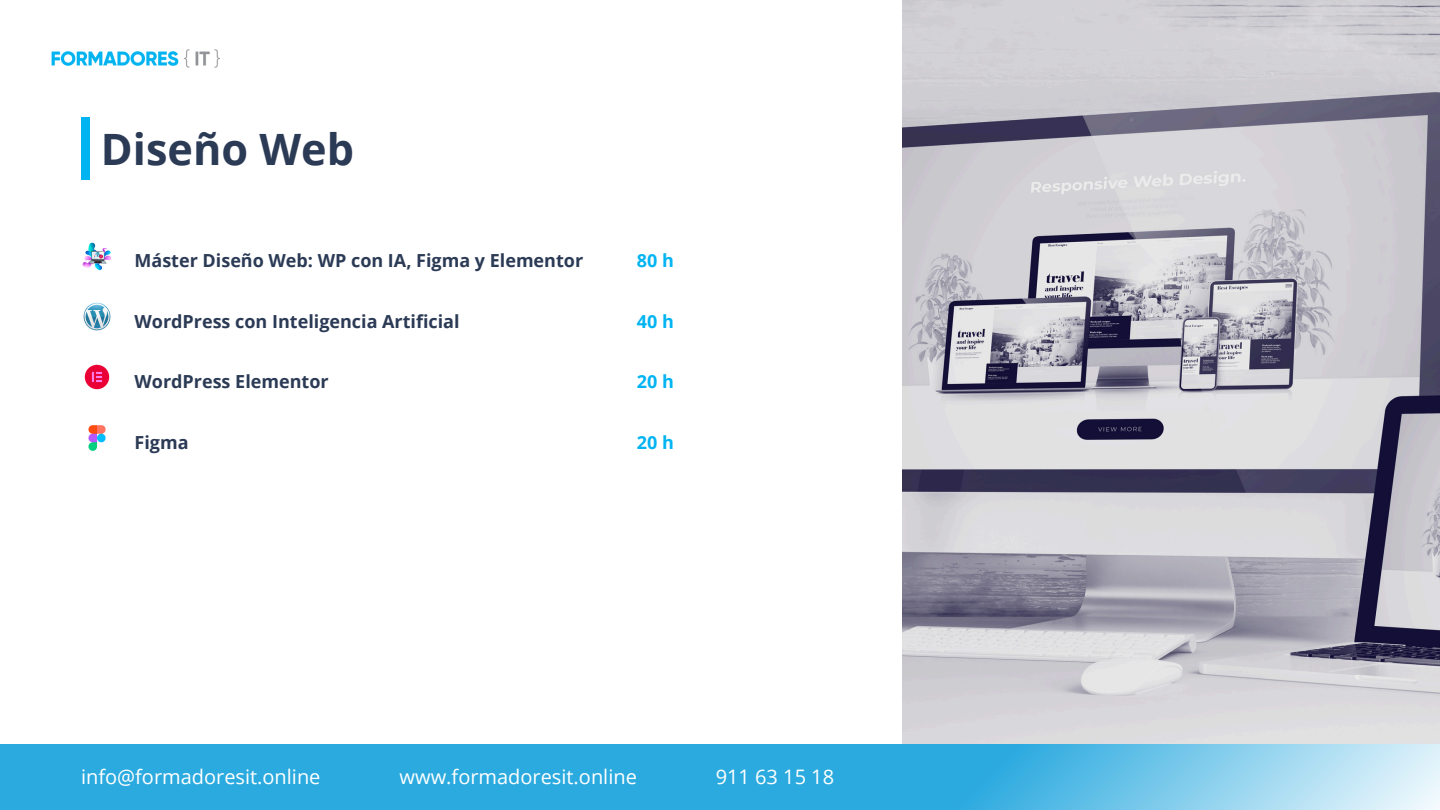
<style>
.page{position:relative;width:1440px;height:810px;background:#fff}
.page>*{position:absolute;margin:0;border:0;box-sizing:border-box;transform-origin:0 0}
.t1{font:700 43.2px "Open Sans";color:#2b3a55}
.t2{font:20px "Open Sans";color:#fff}
.t3{font:700 18px "Open Sans";color:#2b3a55}
.t4{font:700 18px "Open Sans";color:#00b4f1}
</style>
<div class="page">
<img style="left:903px;top:0;width:537px;height:744px">
<svg style="left:0;top:744px;width:1440px;height:66px;background:#48b5e3"></svg>
<img style="left:51px;top:49px;width:169px;height:19px">
<div style="left:81px;top:117px;width:9px;height:62px;background:#00b4f1"></div>
<img style="left:82px;top:242px;width:30px;height:29px">
<img style="left:83px;top:302px;width:28px;height:29px">
<img style="left:84px;top:364px;width:26px;height:26px">
<img style="left:88px;top:425px;width:18px;height:26px">
<p class="t1" style="left:101px;top:119px;width:255px">Diseño Web</p>
<h2 class="t3" style="left:135px;top:248px;width:450px">Máster Diseño Web: WP con IA, Figma y Elementor</h2>
<h2 class="t4" style="left:637px;top:248px;width:39px">80 h</h2>
<h2 class="t3" style="left:135px;top:308px;width:327px">WordPress con Inteligencia Artificial</h2>
<p class="t4" style="left:637px;top:308px;width:39px">40 h</p>
<p class="t3" style="left:135px;top:369px;width:196px">WordPress Elementor</p>
<p class="t4" style="left:637px;top:369px;width:39px">20 h</p>
<h2 class="t3" style="left:135px;top:430px;width:56px">Figma</h2>
<p class="t4" style="left:637px;top:430px;width:39px">20 h</p>
<p class="t2" style="left:81px;top:763px;width:241px">info@formadoresit.online</p>
<h2 class="t2" style="left:400px;top:763px;width:239px">www.formadoresit.online</h2>
<h2 class="t2" style="left:716px;top:763px;width:120px">911 63 15 18</h2>
</div>
